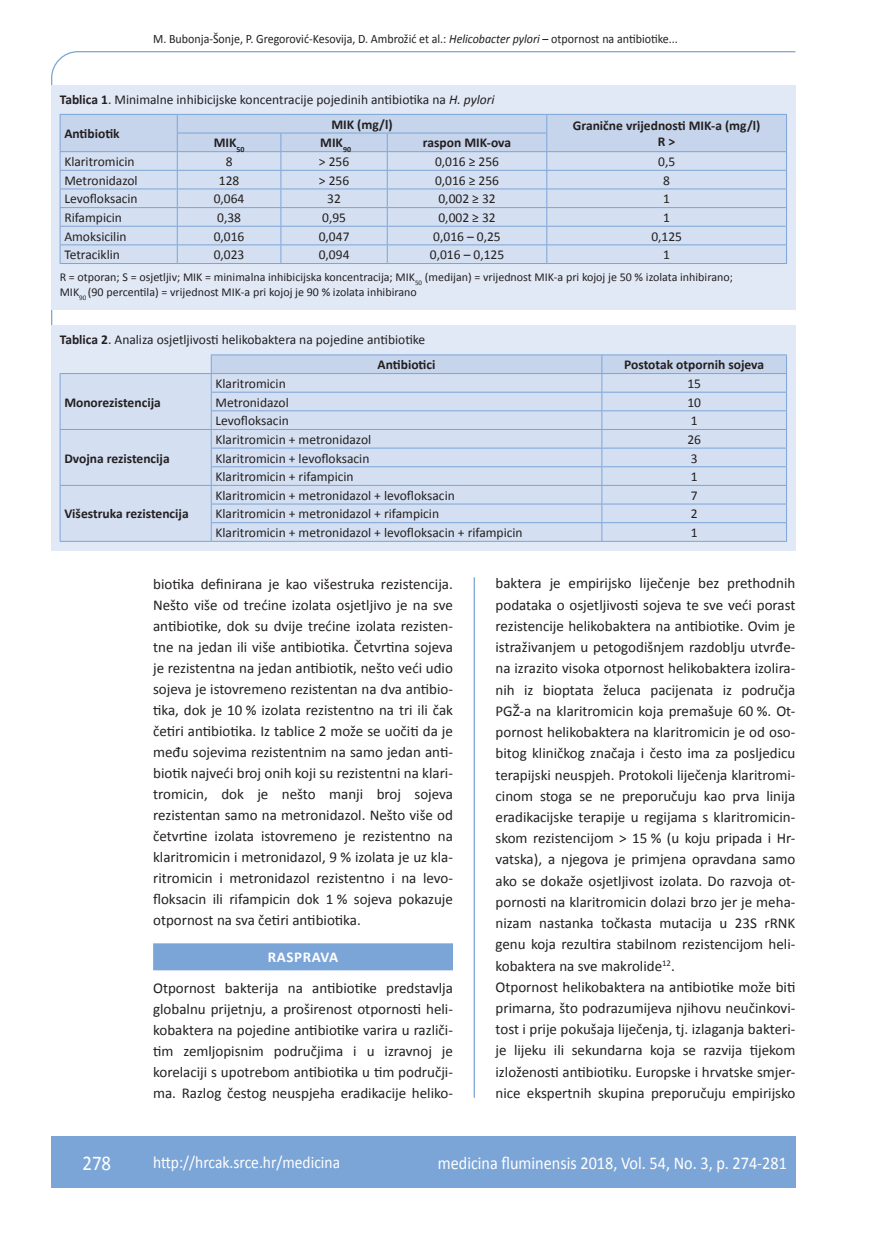
<style>
.page{position:relative;width:872px;height:1234px;background:#fff}
.page>*{position:absolute;margin:0;border:0;box-sizing:border-box;transform-origin:0 0}
.t1{font:21px "Calibri";color:#fff;scale:.9 1}
.t2{font:18px "Calibri";color:#fff;scale:.9 1}
.t3{font:17.25px "Calibri";color:#fff;scale:.9 1}
.t4{font:15px/21.1px "Calibri";color:#231f20;text-align:justify}
.t5{font:700 15px "Calibri";letter-spacing:.04em;color:#fff}
.t6{font:13.5px/25px "Calibri";color:#231f20}
.t7{font:700 13.5px "Calibri";color:#231f20}
.t8{font:12.75px "Calibri";color:#231f20;scale:.94 1}
.t9{font:12px/15px "Calibri";color:#231f20}
.t10{font:700 7.8px "Calibri";color:#231f20}
.s1{font-style:italic}
.s2{font-weight:700}
</style>
<div class="page">
<svg style="left:51px;top:51px;width:745px;height:276px"></svg>
<hr style="left:473px;top:577px;width:2px;height:520px;background:#7ca5d7">
<div style="left:51px;top:1135px;width:744px;height:51px;background:#7ca5d7"></div>
<div style="left:153px;top:943px;width:300px;height:27px;background:#7ca5d7"></div>
<div style="left:51px;top:325px;width:744px;height:226px;background:#e1e9f6"></div>
<div style="left:61px;top:374px;width:150px;height:167px;background:#d4dff1"></div>
<hr style="left:211px;top:354px;width:391px;height:1px;background:#7ca5d7">
<hr style="left:602px;top:354px;width:185px;height:1px;background:#7ca5d7">
<hr style="left:60px;top:373px;width:151px;height:1px;background:#7ca5d7">
<hr style="left:60px;top:429px;width:151px;height:1px;background:#7ca5d7">
<hr style="left:60px;top:485px;width:151px;height:1px;background:#7ca5d7">
<svg style="left:60px;top:374px;width:1px;height:167px"></svg>
<hr style="left:60px;top:541px;width:151px;height:1px;background:#7ca5d7">
<svg style="left:211px;top:355px;width:576px;height:186px"></svg>
<hr style="left:211px;top:541px;width:391px;height:1px;background:#7ca5d7">
<hr style="left:602px;top:541px;width:185px;height:1px;background:#7ca5d7">
<div style="left:51px;top:85px;width:744px;height:224px;background:#e1e9f6"></div>
<svg style="left:60px;top:114px;width:727px;height:149px"></svg>
<hr style="left:60px;top:263px;width:117px;height:1px;background:#7ca5d7">
<hr style="left:177px;top:263px;width:104px;height:1px;background:#7ca5d7">
<hr style="left:281px;top:263px;width:106px;height:1px;background:#7ca5d7">
<hr style="left:387px;top:263px;width:160px;height:1px;background:#7ca5d7">
<hr style="left:547px;top:263px;width:240px;height:1px;background:#7ca5d7">
<p class="t8" style="left:153px;top:29px;width:559px">M. Bubonja-Šonje, P. Gregorović-Kesovija, D. Ambrožić et al.: <span class="s1">Helicobacter pylori</span> – otpornost na antibiotike...</p>
<p class="t6" style="left:60px;top:86px;width:436px"><span class="s2">Tablica 1</span>. Minimalne inhibicijske koncentracije pojedinih antibiotika na <span class="s1">H. pylori</span></p>
<p class="t7" style="left:64px;top:124px;width:57px">Antibiotik</p>
<p class="t7" style="left:331px;top:115px;width:63px">MIK (mg/l)</p>
<p class="t7" style="left:573px;top:116px;width:189px">Granične vrijednosti MIK-a (mg/l)</p>
<p class="t7" style="left:214px;top:133px;width:24px">MIK</p>
<p class="t7" style="left:658px;top:132px;width:19px">R &gt;</p>
<p class="t10" style="left:236px;top:144px;width:9px">50</p>
<p class="t7" style="left:320px;top:133px;width:32px">MIK<sub>90</sub></p>
<p class="t7" style="left:423px;top:133px;width:90px">raspon MIK-ova</p>
<p class="t6" style="left:64px;top:149px;width:72px">Klaritromicin</p>
<p class="t6" style="left:226px;top:149px;width:8px">8</p>
<p class="t6" style="left:319px;top:149px;width:32px">&gt; 256</p>
<p class="t6" style="left:435px;top:149px;width:66px">0,016 ≥ 256</p>
<p class="t6" style="left:658px;top:149px;width:19px">0,5</p>
<p class="t6" style="left:64px;top:167px;width:75px">Metronidazol</p>
<p class="t6" style="left:219px;top:167px;width:22px">128</p>
<p class="t6" style="left:319px;top:167px;width:32px">&gt; 256</p>
<p class="t6" style="left:435px;top:167px;width:66px">0,016 ≥ 256</p>
<p class="t6" style="left:663px;top:167px;width:8px">8</p>
<p class="t6" style="left:64px;top:186px;width:75px">Levofloksacin</p>
<p class="t6" style="left:214px;top:186px;width:32px">0,064</p>
<p class="t6" style="left:327px;top:186px;width:15px">32</p>
<p class="t6" style="left:438px;top:186px;width:59px">0,002 ≥ 32</p>
<p class="t6" style="left:663px;top:186px;width:8px">1</p>
<p class="t6" style="left:64px;top:204px;width:59px">Rifampicin</p>
<p class="t6" style="left:217px;top:204px;width:25px">0,38</p>
<p class="t6" style="left:322px;top:204px;width:25px">0,95</p>
<p class="t6" style="left:438px;top:204px;width:59px">0,002 ≥ 32</p>
<p class="t6" style="left:663px;top:204px;width:8px">1</p>
<p class="t6" style="left:64px;top:223px;width:64px">Amoksicilin</p>
<p class="t6" style="left:214px;top:223px;width:32px">0,016</p>
<p class="t6" style="left:319px;top:223px;width:32px">0,047</p>
<p class="t6" style="left:433px;top:223px;width:69px">0,016 – 0,25</p>
<p class="t6" style="left:651px;top:223px;width:32px">0,125</p>
<p class="t6" style="left:64px;top:242px;width:57px">Tetraciklin</p>
<p class="t6" style="left:214px;top:242px;width:32px">0,023</p>
<p class="t6" style="left:319px;top:242px;width:32px">0,094</p>
<p class="t6" style="left:430px;top:242px;width:76px">0,016 – 0,125</p>
<p class="t6" style="left:663px;top:242px;width:8px">1</p>
<p class="t9" style="left:60px;top:269px;width:674px">R = otporan; S = osjetljiv; MIK = minimalna inhibicijska koncentracija; MIK<sub>50</sub> (medijan) = vrijednost MIK-a pri kojoj je 50 % izolata inhibirano;<br>MIK<sub>90</sub> (90 percentila) = vrijednost MIK-a pri kojoj je 90 % izolata inhibirano</p>
<p class="t6" style="left:377px;top:327px;width:59px;text-indent:-318px"><span class="s2">Tablica 2</span>. Analiza osjetljivosti helikobaktera na pojedine antibiotike<br><span class="s2">Antibiotici</span></p>
<p class="t7" style="left:624px;top:355px;width:141px">Postotak otpornih sojeva</p>
<p class="t7" style="left:64px;top:392px;width:98px">Monorezistencija</p>
<p class="t7" style="left:64px;top:448px;width:107px">Dvojna rezistencija</p>
<p class="t7" style="left:64px;top:504px;width:126px">Višestruka rezistencija</p>
<p class="t6" style="left:215px;top:370px;width:72px">Klaritromicin</p>
<p class="t6" style="left:687px;top:370px;width:15px">15</p>
<p class="t6" style="left:215px;top:389px;width:75px">Metronidazol</p>
<p class="t6" style="left:687px;top:389px;width:15px">10</p>
<p class="t6" style="left:215px;top:408px;width:75px">Levofloksacin</p>
<p class="t6" style="left:691px;top:408px;width:8px">1</p>
<p class="t6" style="left:215px;top:426px;width:157px">Klaritromicin + metronidazol</p>
<p class="t6" style="left:687px;top:426px;width:15px">26</p>
<p class="t6" style="left:215px;top:445px;width:155px">Klaritromicin + levofloksacin</p>
<p class="t6" style="left:691px;top:445px;width:8px">3</p>
<p class="t6" style="left:215px;top:463px;width:140px">Klaritromicin + rifampicin</p>
<p class="t6" style="left:691px;top:463px;width:8px">1</p>
<p class="t6" style="left:215px;top:482px;width:241px">Klaritromicin + metronidazol + levofloksacin</p>
<p class="t6" style="left:691px;top:482px;width:8px">7</p>
<p class="t6" style="left:215px;top:501px;width:225px">Klaritromicin + metronidazol + rifampicin</p>
<p class="t6" style="left:691px;top:501px;width:8px">2</p>
<p class="t6" style="left:215px;top:519px;width:309px">Klaritromicin + metronidazol + levofloksacin + rifampicin</p>
<p class="t6" style="left:691px;top:519px;width:8px">1</p>
<p class="t4" style="left:153px;top:572px;width:301px">biotika definirana je kao višestruka rezistencija.<br>Nešto više od trećine izolata osjetljivo je na sve antibiotike, dok su dvije trećine izolata rezisten&shy;tne na jedan ili više antibiotika. Četvrtina sojeva je rezistentna na jedan antibiotik, nešto veći udio sojeva je istovremeno rezistentan na dva antibio&shy;tika, dok je 10 % izolata rezistentno na tri ili čak četiri antibiotika. Iz tablice 2 može se uočiti da je među sojevima rezistentnim na samo jedan anti&shy;biotik najveći broj onih koji su rezistentni na klari&shy;tromicin, dok je nešto manji broj sojeva rezistentan samo na metronidazol. Nešto više od četvrtine izolata istovremeno je rezistentno na klaritromicin i metronidazol, 9 % izolata je uz kla&shy;ritromicin i metronidazol rezistentno i na levo&shy;floksacin ili rifampicin dok 1 % sojeva pokazuje otpornost na sva četiri antibiotika.</p>
<p class="t5" style="left:268px;top:946px;width:72px">RASPRAVA</p>
<p class="t4" style="left:153px;top:976px;width:301px">Otpornost bakterija na antibiotike predstavlja globalnu prijetnju, a proširenost otpornosti heli&shy;kobaktera na pojedine antibiotike varira u različi&shy;tim zemljopisnim područjima i u izravnoj je korelaciji s upotrebom antibiotika u tim područji&shy;ma. Razlog čestog neuspjeha eradikacije heliko-</p>
<p class="t4" style="left:495px;top:572px;width:301px;text-align:left">baktera je empirijsko liječenje bez prethodnih podataka o osjetljivosti sojeva te sve veći porast rezistencije helikobaktera na antibiotike. Ovim je istraživanjem u petogodišnjem razdoblju utvrđe&shy;na izrazito visoka otpornost helikobaktera izolira&shy;nih iz bioptata želuca pacijenata iz područja PGŽ-a na klaritromicin koja premašuje 60 %. Ot&shy;pornost helikobaktera na klaritromicin je od oso&shy;bitog kliničkog značaja i često ima za posljedicu terapijski neuspjeh. Protokoli liječenja klaritromi&shy;cinom stoga se ne preporučuju kao prva linija eradikacijske terapije u regijama s klaritromicin&shy;skom rezistencijom &gt; 15 % (u koju pripada i Hr&shy;vatska), a njegova je primjena opravdana samo ako se dokaže osjetljivost izolata. Do razvoja ot&shy;pornosti na klaritromicin dolazi brzo jer je meha&shy;nizam nastanka točkasta mutacija u 23S rRNK genu koja rezultira stabilnom rezistencijom heli&shy;kobaktera na sve makrolide<sup>12</sup>.<br>Otpornost helikobaktera na antibiotike može biti primarna, što podrazumijeva njihovu neučinkovi&shy;tost i prije pokušaja liječenja, tj. izlaganja bakteri&shy;je lijeku ili sekundarna koja se razvija tijekom izloženosti antibiotiku. Europske i hrvatske smjer&shy;nice ekspertnih skupina preporučuju empirijsko</p>
<h1 class="t1" style="left:82px;top:1147px;width:33px">278</h1>
<p class="t3" style="left:153px;top:1149px;width:209px">http://hrcak.srce.hr/medicina</p>
<p class="t2" style="left:438px;top:1149px;width:389px">medicina fluminensis 2018, Vol. 54, No. 3, p. 274-281</p>
</div>
